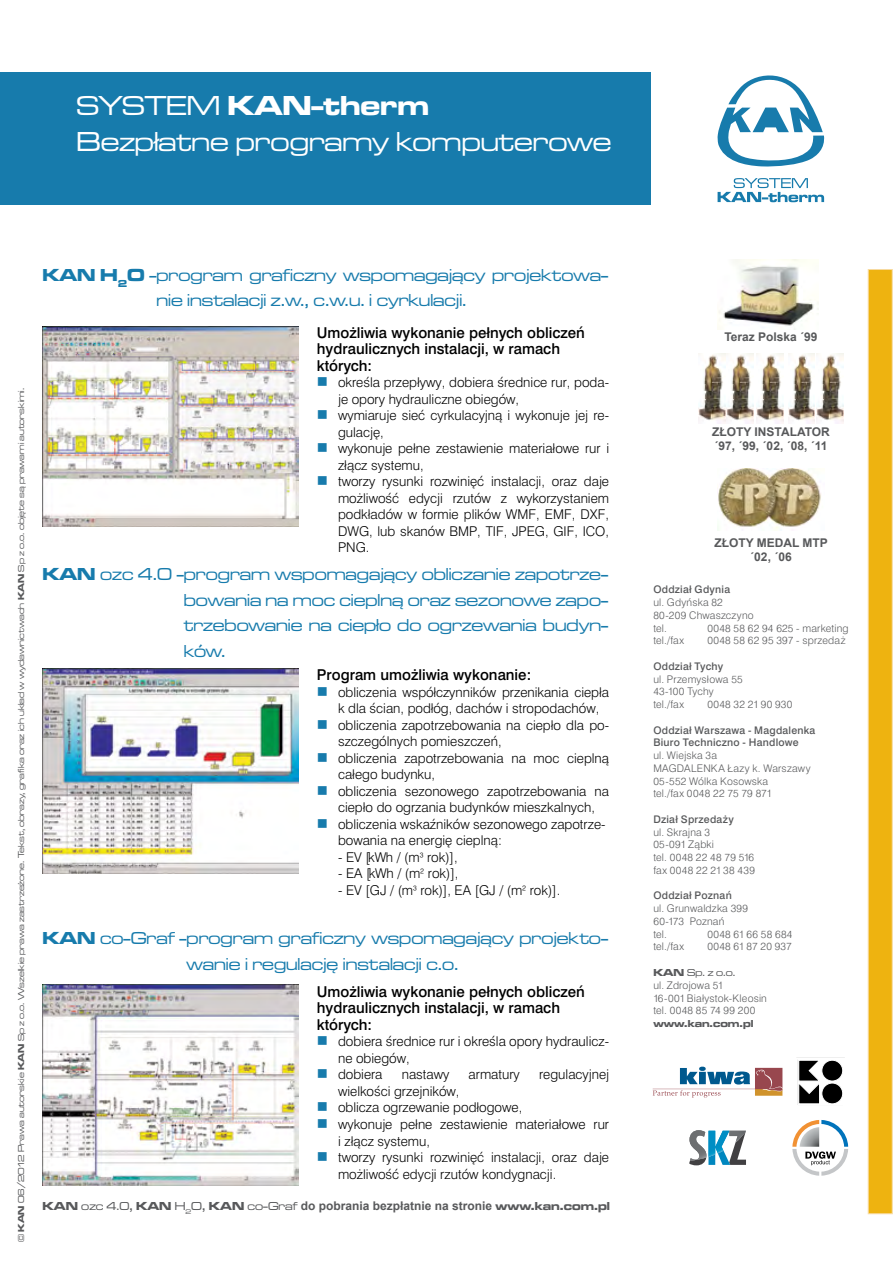
<style>
.page{position:relative;width:893px;height:1263px;background:#fff}
.page>*{position:absolute;margin:0;border:0;box-sizing:border-box;transform-origin:0 0}
.t1{font:28.5px "Microgramma D Med Ext";color:#fff}
.t2{font:28.5px "Microgramma D Bol Ext";color:#fff}
.t3{font:18px/25.5px "Microgramma D Med Ext";color:#177bac}
.t4{font:15px/16.5px "Swiss 721 Md AT";color:#000}
.t5{font:13.5px/16.5px "Swiss 721 Lt AT";color:#000}
.t6{font:700 12px/13.5px "Arial";color:#58595b}
.t7{font:10.5px/12.8px "Swiss 721 Lt AT";letter-spacing:.02em;color:#58595b}
.t8{font:10.5px/12.8px "Swiss 721 Md AT";letter-spacing:.02em;color:#58595b}
.t9{font:10.5px "Microgramma D Bol Ext";color:#58595b}
.t10{font:10.5px "Microgramma D Med Ext";color:#58595b}
.t11{font:9px "Microgramma D Med Ext";color:#58595b}
.s1{font-family:"Microgramma D Med Ext"}
.s2{font-family:"Microgramma D Bol Ext"}
.s3{font-family:"Microgramma D Bol Ext";font-weight:400}
.s4{font-family:"Microgramma D Med Ext";font-weight:400}
</style>
<div class="page">
<svg style="left:718px;top:75px;width:106px;height:127px"></svg>
<div style="left:0;top:72px;width:651px;height:133px;background:#177bac"></div>
<img style="left:699px;top:353px;width:54px;height:71px">
<img style="left:757px;top:353px;width:26px;height:71px">
<img style="left:788px;top:353px;width:26px;height:71px">
<img style="left:817px;top:353px;width:26px;height:71px">
<img style="left:717px;top:259px;width:101px;height:71px">
<img style="left:718px;top:469px;width:103px;height:62px">
<svg style="left:792px;top:1120px;width:56px;height:56px"></svg>
<svg style="left:797px;top:1060px;width:44px;height:45px"></svg>
<div style="left:822px;top:1060px;width:21px;height:21px;background:#000;border-radius:50%"></div>
<div style="left:822px;top:1060px;width:21px;height:21px;border:1px solid #fff;border-radius:50%"></div>
<div style="left:822px;top:1083px;width:21px;height:21px;background:#000;border-radius:50%"></div>
<div style="left:822px;top:1083px;width:21px;height:21px;border:1px solid #fff;border-radius:50%"></div>
<svg style="left:653px;top:1067px;width:129px;height:30px"></svg>
<svg style="left:689px;top:1130px;width:57px;height:35px"></svg>
<img style="left:729px;top:1131px;width:17px;height:11px">
<img style="left:689px;top:1130px;width:17px;height:31px">
<img style="left:708px;top:1131px;width:21px;height:26px">
<div style="left:868px;top:269px;width:25px;height:945px;background:#eeb310;border:1px solid #f8dba0"></div>
<img style="left:43px;top:326px;width:255px;height:201px">
<img style="left:43px;top:669px;width:255px;height:204px">
<img style="left:43px;top:984px;width:255px;height:201px">
<h1 class="t2" style="left:77px;top:86px;width:354px"><span class="s1">SYSTEM</span> KAN-therm</h1>
<h1 class="t1" style="left:77px;top:123px;width:536px">Bezpłatne programy komputerowe</h1>
<p class="t11" style="left:15px;top:1242px;width:856px;rotate:-90deg">© <span class="s2">KAN</span> 06/2012 Prawa autorskie <span class="s2">KAN</span> Sp z o.o. Wszelkie prawa zastrzeżone. Tekst, obrazy, grafika oraz ich układ w wydawnictwach <span class="s2">KAN</span> Sp z o.o. objęte są prawami autorskimi.</p>
<h2 class="t3" style="left:156px;top:261px;width:453px;text-indent:-114px"><span class="s2">KAN H</span><sub>2</sub><span class="s2">O</span> -program graficzny wspomagający projektowa&shy;nie instalacji z.w., c.w.u. i cyrkulacji.</h2>
<p class="t4" style="left:317px;top:324px;width:270px">Umożliwia wykonanie pełnych obliczeń hydraulicznych instalacji, w ramach których:</p>
<p class="t5" style="left:338px;top:374px;width:273px">określa przepływy, dobiera średnice rur, poda&shy;je opory hydrauliczne obiegów,<br>wymiaruje sieć cyrkulacyjną i wykonuje jej re&shy;gulację,<br>wykonuje pełne zestawienie materiałowe rur i złącz systemu,<br>tworzy rysunki rozwinięć instalacji, oraz daje możliwość edycji rzutów z wykorzystaniem podkładów w formie plików WMF, EMF, DXF, DWG, lub skanów BMP, TIF, JPEG, GIF, ICO, PNG.</p>
<h2 class="t3" style="left:184px;top:561px;width:426px;text-align:justify;text-indent:-141px"><span class="s2">KAN</span> ozc 4.0 -program wspomagający obliczanie zapotrze&shy;bowania na moc cieplną oraz sezonowe zapo&shy;trzebowanie na ciepło do ogrzewania budyn&shy;ków.</h2>
<p class="t4" style="left:317px;top:667px;width:216px">Program umożliwia wykonanie:</p>
<p class="t5" style="left:338px;top:683px;width:273px">obliczenia współczynników przenikania ciepła k dla ścian, podłóg, dachów i stropodachów, obliczenia zapotrzebowania na ciepło dla po&shy;szczególnych pomieszczeń,<br>obliczenia zapotrzebowania na moc cieplną całego budynku,<br>obliczenia sezonowego zapotrzebowania na ciepło do ogrzania budynków mieszkalnych, obliczenia wskaźników sezonowego zapotrze&shy;bowania na energię cieplną:</p>
<p class="t5" style="left:338px;top:848px;width:121px">- EV [kWh / (m³ rok)],</p>
<p class="t5" style="left:338px;top:865px;width:122px">- EA [kWh / (m² rok)],</p>
<p class="t5" style="left:338px;top:881px;width:224px">- EV [GJ / (m³ rok)], EA [GJ / (m² rok)].</p>
<h2 class="t3" style="left:43px;top:925px;width:567px;text-align:center"><span class="s2">KAN</span> co-Graf -program graficzny wspomagający projekto&shy;wanie i regulację instalacji c.o.</h2>
<p class="t4" style="left:317px;top:983px;width:270px">Umożliwia wykonanie pełnych obliczeń hydraulicznych instalacji, w ramach których:</p>
<p class="t5" style="left:338px;top:1033px;width:273px">dobiera średnice rur i określa opory hydraulicz&shy;ne obiegów,<br>dobiera</p>
<p class="t5" style="left:402px;top:1066px;width:49px">nastawy</p>
<p class="t5" style="left:469px;top:1066px;width:53px">armatury</p>
<p class="t5" style="left:539px;top:1066px;width:72px">regulacyjnej</p>
<p class="t5" style="left:338px;top:1083px;width:273px">wielkości grzejników,<br>oblicza ogrzewanie podłogowe,<br>wykonuje pełne zestawienie materiałowe rur i złącz systemu,<br>tworzy rysunki rozwinięć instalacji, oraz daje możliwość edycji rzutów kondygnacji.</p>
<p class="t6" style="left:43px;top:1199px;width:569px"><span class="s3">KAN</span> <span class="s4">ozc 4.0</span>, <span class="s3">KAN</span> <span class="s4">H</span><sub>2</sub><span class="s4">O</span>, <span class="s3">KAN</span> <span class="s4">co-Graf</span> do pobrania bezpłatnie na stronie <span class="s3">www.kan.com.pl</span></p>
<p class="t6" style="left:724px;top:331px;width:95px">Teraz Polska ´99</p>
<p class="t6" style="left:712px;top:426px;width:119px">ZŁOTY INSTALATOR ´97, ´99, ´02, ´08, ´11</p>
<p class="t6" style="left:714px;top:537px;width:115px;text-align:center">ZŁOTY MEDAL MTP ´02, ´06</p>
<p class="t8" style="left:653px;top:583px;width:78px">Oddział Gdynia</p>
<p class="t7" style="left:653px;top:596px;width:102px">ul. Gdyńska 82<br>80-209 Chwaszczyno tel.</p>
<p class="t7" style="left:707px;top:621px;width:143px">0048 58 62 94 625 - marketing</p>
<p class="t7" style="left:653px;top:634px;width:32px">tel./fax</p>
<p class="t7" style="left:707px;top:634px;width:140px">0048 58 62 95 397 - sprzedaż</p>
<p class="t8" style="left:653px;top:660px;width:71px">Oddział Tychy</p>
<p class="t7" style="left:653px;top:672px;width:91px">ul. Przemysłowa 55<br>43-100 Tychy tel./fax</p>
<p class="t7" style="left:707px;top:698px;width:87px">0048 32 21 90 930</p>
<p class="t8" style="left:653px;top:724px;width:163px">Oddział Warszawa - Magdalenka<br>Biuro Techniczno - Handlowe</p>
<p class="t7" style="left:653px;top:749px;width:159px">ul. Wiejska 3a<br>MAGDALENKA Łazy k. Warszawy<br>05-552 Wólka Kosowska<br>tel./fax 0048 22 75 79 871</p>
<p class="t8" style="left:653px;top:813px;width:82px">Dział Sprzedaży</p>
<p class="t7" style="left:653px;top:825px;width:103px">ul. Skrajna 3<br>05-091 Ząbki<br>tel. 0048 22 48 79 516 fax 0048 22 21 38 439</p>
<p class="t8" style="left:653px;top:889px;width:80px">Oddział Poznań</p>
<p class="t7" style="left:653px;top:902px;width:96px">ul. Grunwaldzka 399<br>60-173 Poznań<br>tel.</p>
<p class="t7" style="left:707px;top:927px;width:87px">0048 61 66 58 684</p>
<p class="t7" style="left:653px;top:940px;width:32px">tel./fax</p>
<p class="t7" style="left:707px;top:940px;width:86px">0048 61 87 20 937</p>
<p class="t10" style="left:653px;top:966px;width:83px"><span class="s2">KAN</span> Sp. z o.o.</p>
<p class="t7" style="left:653px;top:978px;width:115px">ul. Zdrojowa 51<br>16-001 Białystok-Kleosin tel. 0048 85 74 99 200</p>
<p class="t9" style="left:653px;top:1016px;width:102px">www.kan.com.pl</p>
</div>
